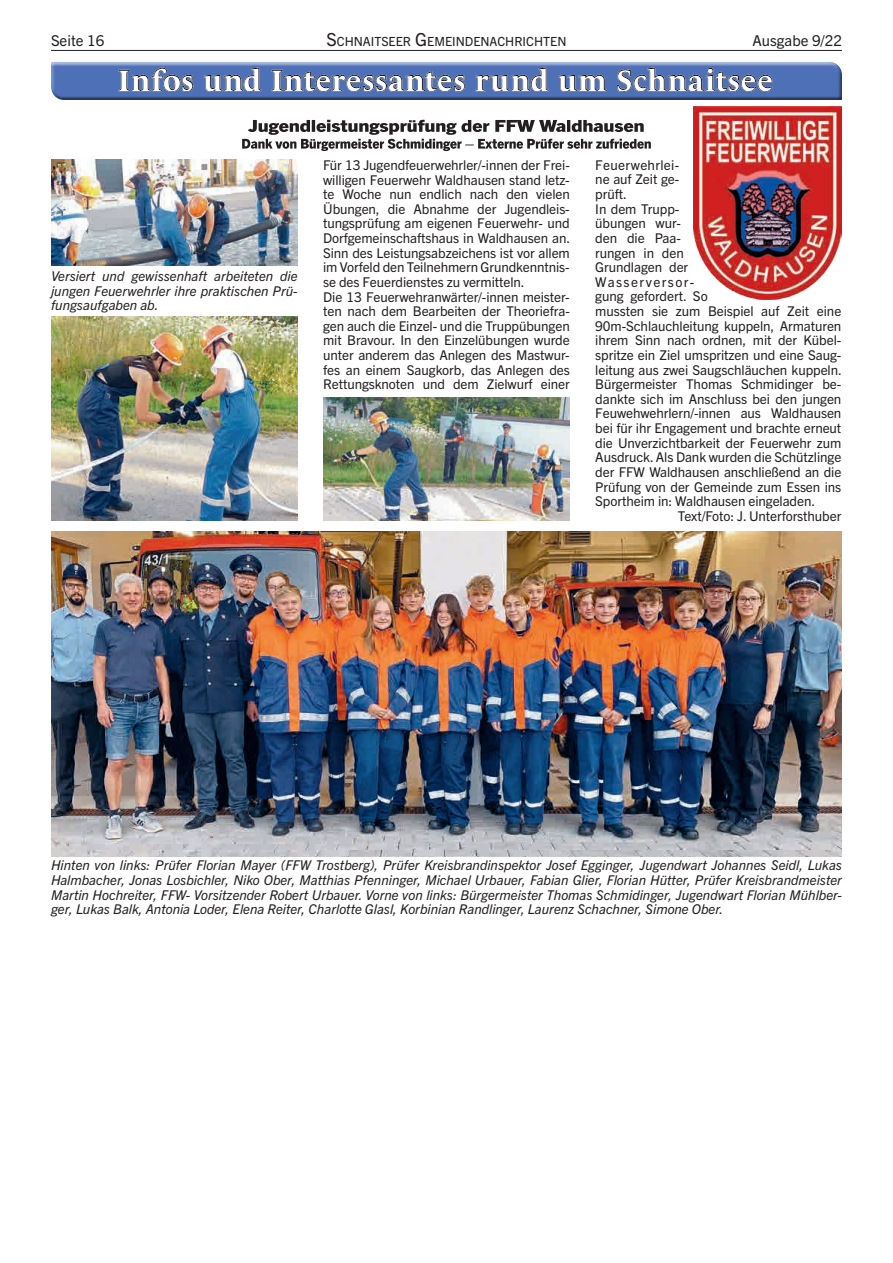
<style>
.page{position:relative;width:893px;height:1263px;background:#fff}
.page>*{position:absolute;margin:0;border:0;box-sizing:border-box;transform-origin:0 0}
.t1{font:700 30px "Le Monde Livre Std";letter-spacing:.035em;color:#fff}
.t2{font:15px "Trade Gothic Next LT Pro";color:#231f20}
.t3{font:13.5px/14.5px "Trade Gothic Next LT Pro";letter-spacing:-.005em;color:#231f20}
.t4{font:italic 13.5px/14.5px "Trade Gothic Next LT Pro";color:#231f20;text-align:justify}
.t5{font:13.5px "Trade Gothic Next LT Pro";letter-spacing:.025em;color:#231f20}
.t6{font:13.5px "Trade Gothic Next LT Pro";letter-spacing:.105em;color:#231f20}
.t7{font:12.6px "Trade Gothic Next LT Pro";color:#231f20}
.s1{font-size:18px}
</style>
<div class="page">
<hr style="left:51px;top:50px;width:791px;height:1px;background:#231f20">
<img style="left:323px;top:398px;width:247px;height:123px">
<div style="left:49px;top:58px;width:793px;height:37px;background:#fff;opacity:.75"></div>
<div style="left:49px;top:65px;width:793px;height:37px;background:#231f20;opacity:.75"></div>
<svg style="left:242px;top:120px;width:409px;height:31px"></svg>
<img style="left:51px;top:159px;width:247px;height:107px">
<img style="left:51px;top:316px;width:247px;height:205px">
<img style="left:693px;top:106px;width:149px;height:193px">
<img style="left:51px;top:531px;width:791px;height:325px">
<p class="t2" style="left:51px;top:30px;width:55px">Seite 16</p>
<p class="t7" style="left:326px;top:32px;width:242px"><span class="s1">S</span>CHNAITSEER <span class="s1">G</span>EMEINDENACHRICHTEN</p>
<p class="t2" style="left:752px;top:30px;width:91px">Ausgabe 9/22</p>
<h1 class="t1" style="left:118px;top:63px;width:656px">Infos und Interessantes rund um Schnaitsee</h1>
<p class="t4" style="left:51px;top:268px;width:248px">Versiert und gewissenhaft arbeiteten die jungen Feuerwehrler ihre praktischen Prü&shy;fungsaufgaben ab.</p>
<p class="t3" style="left:323px;top:157px;width:249px">Für 13 Jugendfeuerwehrler/-innen der Frei&shy;willigen Feuerwehr Waldhausen stand letz&shy;te Woche nun endlich nach den vielen Übungen, die Abnahme der Jugendleis&shy;tungsprüfung am eigenen Feuerwehr- und Dorfgemeinschaftshaus in Waldhausen an.<br>Sinn des Leistungsabzeichens ist vor allem im Vorfeld den Teilnehmern Grundkenntnis&shy;se des Feuerdienstes zu vermitteln.<br>Die 13 Feuerwehranwärter/-innen meister&shy;ten nach dem Bearbeiten der Theoriefra&shy;gen auch die Einzel- und die Truppübungen mit Bravour. In den Einzelübungen wurde unter anderem das Anlegen des Mastwur&shy;fes an einem Saugkorb, das Anlegen des Rettungsknoten und dem Zielwurf einer</p>
<p class="t5" style="left:595px;top:156px;width:85px">Feuerwehrlei-</p>
<p class="t3" style="left:595px;top:171px;width:85px">ne auf Zeit ge-</p>
<p class="t3" style="left:595px;top:186px;width:33px">prüft.</p>
<p class="t3" style="left:595px;top:201px;width:85px">In dem Trupp-</p>
<p class="t3" style="left:595px;top:215px;width:87px">übungen wur-</p>
<p class="t3" style="left:595px;top:230px;width:87px">den die Paa-</p>
<p class="t3" style="left:595px;top:244px;width:90px">rungen in den</p>
<p class="t3" style="left:595px;top:259px;width:95px">Grundlagen der</p>
<p class="t6" style="left:595px;top:272px;width:100px">Wasserversor-</p>
<p class="t3" style="left:595px;top:288px;width:114px">gung gefordert. So</p>
<p class="t3" style="left:595px;top:303px;width:247px">mussten sie zum Beispiel auf Zeit eine</p>
<p class="t3" style="left:595px;top:318px;width:248px">90m-Schlauchleitung kuppeln, Armaturen</p>
<p class="t3" style="left:595px;top:332px;width:247px">ihrem Sinn nach ordnen, mit der Kübel-</p>
<p class="t3" style="left:595px;top:347px;width:248px">spritze ein Ziel umspritzen und eine Saug-</p>
<p class="t3" style="left:595px;top:361px;width:248px">leitung aus zwei Saugschläuchen kuppeln.</p>
<p class="t3" style="left:595px;top:376px;width:248px">Bürgermeister Thomas Schmidinger be-</p>
<p class="t3" style="left:595px;top:391px;width:248px">dankte sich im Anschluss bei den jungen</p>
<p class="t3" style="left:595px;top:405px;width:247px">Feuwehwehrlern/-innen aus Waldhausen</p>
<p class="t3" style="left:595px;top:420px;width:248px">bei für ihr Engagement und brachte erneut</p>
<p class="t3" style="left:595px;top:435px;width:247px">die Unverzichtbarkeit der Feuerwehr zum</p>
<p class="t3" style="left:595px;top:449px;width:248px">Ausdruck. Als Dank wurden die Schützlinge</p>
<p class="t3" style="left:595px;top:464px;width:248px">der FFW Waldhausen anschließend an die</p>
<p class="t3" style="left:595px;top:478px;width:248px">Prüfung von der Gemeinde zum Essen ins</p>
<p class="t3" style="left:595px;top:493px;width:221px">Sportheim in: Waldhausen eingeladen.</p>
<p class="t3" style="left:678px;top:508px;width:165px">Text/Foto: J. Unterforsthuber</p>
<p class="t4" style="left:51px;top:857px;width:792px">Hinten von links: Prüfer Florian Mayer (FFW Trostberg), Prüfer Kreisbrandinspektor Josef Egginger, Jugendwart Johannes Seidl, Lukas Halmbacher, Jonas Losbichler, Niko Ober, Matthias Pfenninger, Michael Urbauer, Fabian Glier, Florian Hütter, Prüfer Kreisbrandmeister Martin Hochreiter, FFW- Vorsitzender Robert Urbauer. Vorne von links: Bürgermeister Thomas Schmidinger, Jugendwart Florian Mühlber&shy;ger, Lukas Balk, Antonia Loder, Elena Reiter, Charlotte Glasl, Korbinian Randlinger, Laurenz Schachner, Simone Ober.</p>
</div>
